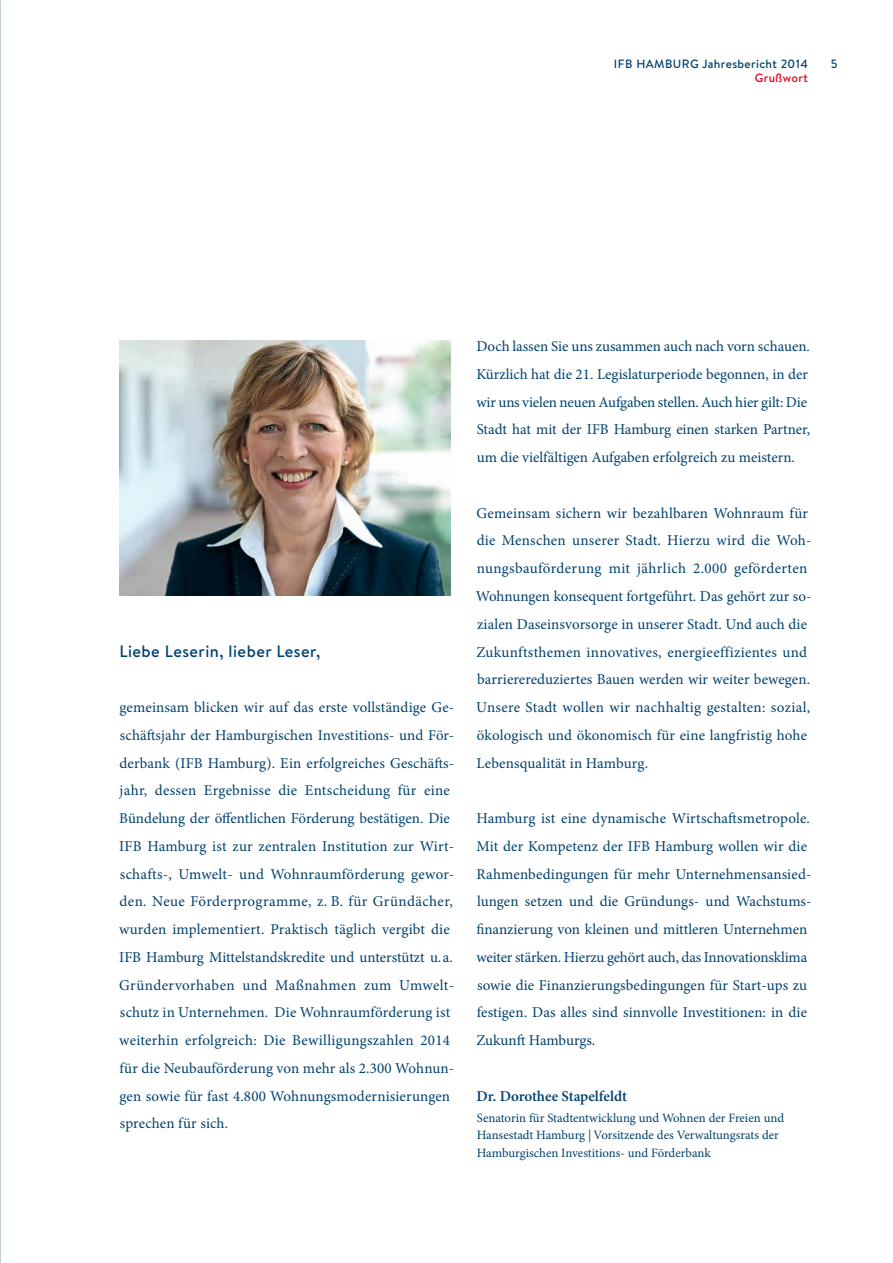
<style>
.page{position:relative;width:893px;height:1263px;background:#fff}
.page>*{position:absolute;margin:0;border:0;box-sizing:border-box;transform-origin:0 0}
.t1{font:500 16.5px "Brandon Text";letter-spacing:.03em;color:#00406d}
.t2{font:15px/27.8px "Minion Pro";letter-spacing:.005em;color:#00406d}
.t3{font:600 15px "Minion Pro";color:#00406d}
.t4{font:12.75px/17.2px "Minion Pro";color:#00406d}
.t5{font:500 12px "Brandon Text";letter-spacing:.03em;color:#00406d}
.t6{font:500 12px "Brandon Text";letter-spacing:.03em;color:#e2001a}
</style>
<div class="page">
<img style="left:119px;top:340px;width:332px;height:255px">
<p class="t5" style="left:614px;top:56px;width:196px">IFB HAMBURG Jahresbericht 2014</p>
<p class="t6" style="left:755px;top:70px;width:55px">Grußwort</p>
<p class="t5" style="left:831px;top:56px;width:8px">5</p>
<p class="t1" style="left:119px;top:639px;width:203px">Liebe Leserin, lieber Leser,</p>
<p class="t2" style="left:119px;top:693px;width:337px">gemeinsam blicken wir auf das erste vollständige Ge&shy;schäftsjahr der Hamburgischen Investitions- und För&shy;derbank (IFB Hamburg). Ein erfolgreiches Geschäfts&shy;jahr, dessen Ergebnisse die Entscheidung für eine Bündelung der öffentlichen Förderung bestätigen. Die IFB Hamburg ist zur zentralen Institution zur Wirt&shy;schafts-, Umwelt- und Wohnraumförderung gewor&shy;den. Neue Förderprogramme, z. B. für Gründächer, wurden implementiert. Praktisch täglich vergibt die IFB Hamburg Mittelstandskredite und unterstützt u.a.<br>Gründervorhaben und Maßnahmen zum Umwelt&shy;schutz in Unternehmen. Die Wohnraumförderung ist weiterhin erfolgreich: Die Bewilligungszahlen 2014 für die Neubauförderung von mehr als 2.300 Wohnun&shy;gen sowie für fast 4.800 Wohnungsmodernisierungen sprechen für sich.</p>
<p class="t2" style="left:476px;top:333px;width:335px">Doch lassen Sie uns zusammen auch nach vorn schauen.<br>Kürzlich hat die 21. Legislaturperiode begonnen, in der wir uns vielen neuen Aufgaben stellen. Auch hier gilt: Die Stadt hat mit der IFB Hamburg einen starken Partner, um die vielfältigen Aufgaben erfolgreich zu meistern.</p>
<p class="t2" style="left:476px;top:499px;width:337px">Gemeinsam sichern wir bezahlbaren Wohnraum für die Menschen unserer Stadt. Hierzu wird die Woh&shy;nungsbauförderung mit jährlich 2.000 geförderten Wohnungen konsequent fortgeführt. Das gehört zur so&shy;zialen Daseinsvorsorge in unserer Stadt. Und auch die Zukunftsthemen innovatives, energieeffizientes und barrierereduziertes Bauen werden wir weiter bewegen.<br>Unsere Stadt wollen wir nachhaltig gestalten: sozial, ökologisch und ökonomisch für eine langfristig hohe Lebensqualität in Hamburg.</p>
<p class="t2" style="left:476px;top:804px;width:337px">Hamburg ist eine dynamische Wirtschaftsmetropole.<br>Mit der Kompetenz der IFB Hamburg wollen wir die Rahmenbedingungen für mehr Unternehmensansied&shy;lungen setzen und die Gründungs- und Wachstums&shy;finanzierung von kleinen und mittleren Unternehmen weiter stärken. Hierzu gehört auch, das Innovationsklima sowie die Finanzierungsbedingungen für Start-ups zu festigen. Das alles sind sinnvolle Investitionen: in die Zukunft Hamburgs.</p>
<p class="t3" style="left:477px;top:1085px;width:152px">Dr. Dorothee Stapelfeldt</p>
<p class="t4" style="left:477px;top:1109px;width:309px">Senatorin für Stadtentwicklung und Wohnen der Freien und<br>Hansestadt Hamburg | Vorsitzende des Verwaltungsrats der<br>Hamburgischen Investitions- und Förderbank</p>
</div>
